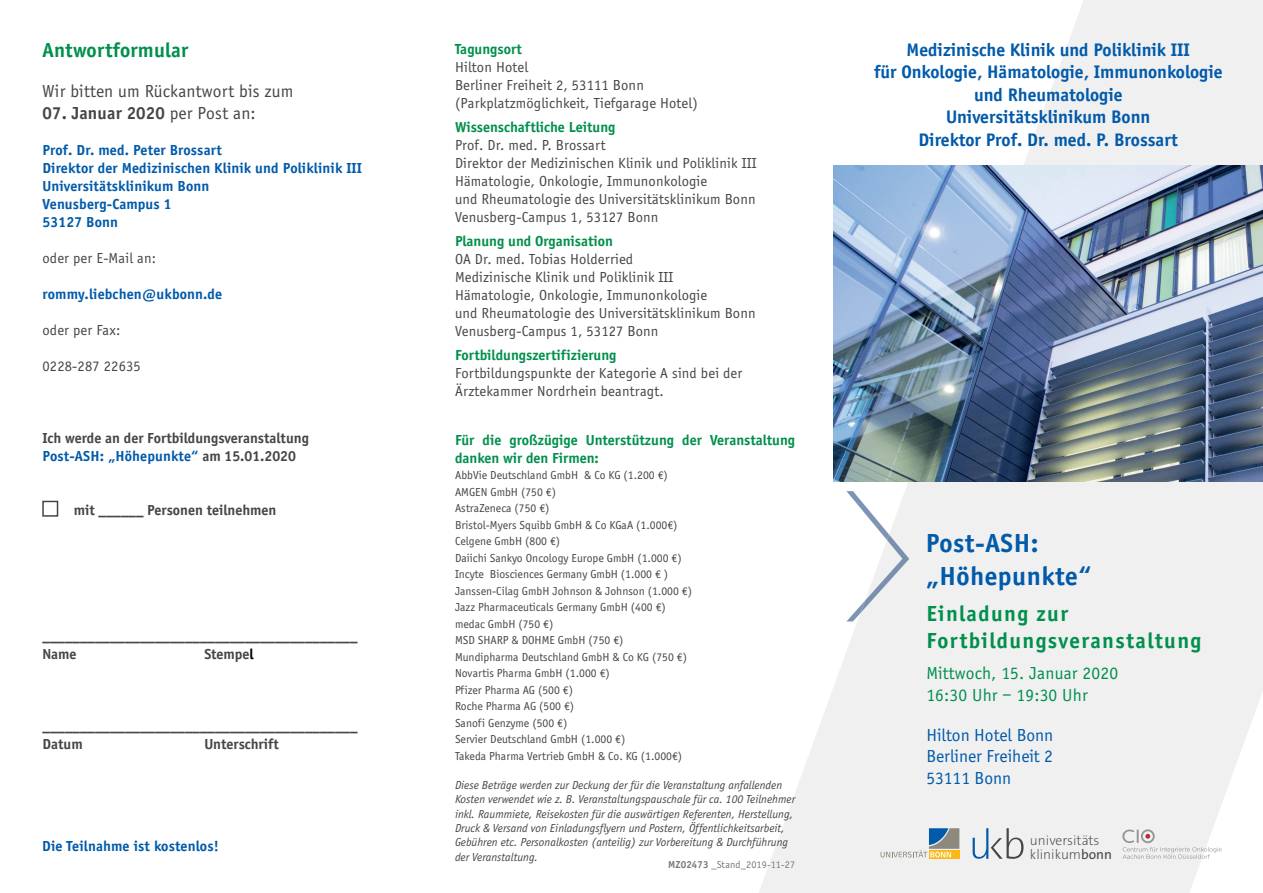
<style>
.page{position:relative;width:1263px;height:893px;background:#fff}
.page>*{position:absolute;margin:0;border:0;box-sizing:border-box;transform-origin:0 0}
.t1{font:700 27px/32.4px "Officina Sans EF";letter-spacing:.02em;color:#015aaa}
.t2{font:700 22.5px/27px "Officina Sans EF";letter-spacing:.06em;color:#00904c}
.t3{font:700 21px "Officina Sans EF";letter-spacing:.01em;color:#00904c}
.t4{font:700 18.75px/22.5px "Officina Sans EF";color:#015aaa;text-align:center}
.t5{font:18px/21.6px "Officina Sans EF";color:#015aaa;text-align:justify}
.t6{font:18px/21.6px "Officina Sans EF";letter-spacing:.01em;color:#00904c}
.t7{font:18px "Officina Sans EF";letter-spacing:.01em;color:#454647}
.t8{font:700 18px "Officina Sans EF";letter-spacing:.01em;color:#454647}
.t9{font:15px/18px "Officina Sans EF";letter-spacing:.01em;color:#454647}
.t10{font:700 15px/18px "Officina Sans EF";color:#454647}
.t11{font:700 15px/18px "Officina Sans EF";letter-spacing:.01em;color:#015aaa}
.t12{font:700 15px/18px "Officina Sans EF";color:#00904c}
.t13{font:200 13.65px "The Sans Os F";color:#454647}
.t14{font:12px/16.5px "Officina Sans EF";color:#454647}
.t15{font:italic 12px/14.4px "Officina Sans EF";color:#454647}
.t16{font:10.5px "Officina Sans EF";letter-spacing:.01em;color:#747c75}
.s1{font-weight:400}
.s2{color:#015aaa}
.s3{color:#000103}
.s4{font-weight:700}
</style>
<div class="page">
<svg style="left:759px;top:0;width:504px;height:893px;fill:#f0f0f1"></svg>
<svg style="left:973px;top:828px;width:50px;height:31px"></svg>
<svg style="left:929px;top:857px;width:30px;height:2px"></svg>
<svg style="left:880px;top:828px;width:79px;height:29px"></svg>
<div style="left:42px;top:501px;width:16px;height:16px;border:2px solid #454647"></div>
<svg style="left:1122px;top:829px;width:99px;height:30px"></svg>
<svg style="left:846px;top:491px;width:63px;height:130px"></svg>
<img style="left:833px;top:166px;width:430px;height:315px">
<h3 class="t3" style="left:43px;top:38px;width:147px">Antwortformular</h3>
<p class="t7" style="left:43px;top:81px;width:252px">Wir bitten um Rückantwort bis zum</p>
<p class="t8" style="left:43px;top:102px;width:215px">07. Januar 2020 <span class="s1">per Post an:</span></p>
<p class="t11" style="left:43px;top:140px;width:321px">Prof. Dr. med. Peter Brossart<br>Direktor der Medizinischen Klinik und Poliklinik III<br>Universitätsklinikum Bonn<br>Venusberg-Campus 1<br>53127 Bonn</p>
<p class="t9" style="left:43px;top:249px;width:115px">oder per E-Mail an:</p>
<p class="t11" style="left:43px;top:284px;width:181px">rommy.liebchen@ukbonn.de</p>
<p class="t9" style="left:43px;top:321px;width:79px">oder per Fax:</p>
<p class="t9" style="left:43px;top:357px;width:100px">0228-287 22635</p>
<p class="t10" style="left:43px;top:428px;width:268px">Ich werde an der Fortbildungsveranstaltung<br><span class="s2">Post-ASH: „Höhepunkte“</span> am 15.01.2020</p>
<p class="t10" style="left:74px;top:500px;width:204px">mit ______ Personen teilnehmen</p>
<p class="t10" style="left:43px;top:626px;width:316px">__________________________________________<br>Name</p>
<p class="t10" style="left:205px;top:644px;width:50px">Stempe<span class="s3">l</span></p>
<p class="t10" style="left:43px;top:716px;width:316px">__________________________________________<br>Datum</p>
<p class="t10" style="left:205px;top:734px;width:76px">Unterschrift</p>
<p class="t11" style="left:42px;top:836px;width:178px">Die Teilnahme ist kostenlos!</p>
<p class="t12" style="left:455px;top:40px;width:69px">Tagungsort</p>
<p class="t9" style="left:455px;top:58px;width:244px">Hilton Hotel<br>Berliner Freiheit 2, 53111 Bonn (Parkplatzmöglichkeit, Tiefgarage Hotel)</p>
<p class="t12" style="left:455px;top:118px;width:162px">Wissenschaftliche Leitung</p>
<p class="t9" style="left:455px;top:136px;width:303px">Prof. Dr. med. P. Brossart<br>Direktor der Medizinischen Klinik und Poliklinik III Hämatologie, Onkologie, Immunonkologie<br>und Rheumatologie des Universitätsklinikum Bonn Venusberg-Campus 1, 53127 Bonn</p>
<p class="t12" style="left:455px;top:232px;width:159px">Planung und Organisation</p>
<p class="t9" style="left:455px;top:250px;width:302px">OA Dr. med. Tobias Holderried<br>Medizinische Klinik und Poliklinik III Hämatologie, Onkologie, Immunonkologie<br>und Rheumatologie des Universitätsklinikum Bonn Venusberg-Campus 1, 53127 Bonn</p>
<p class="t12" style="left:455px;top:346px;width:163px">Fortbildungszertifizierung</p>
<p class="t9" style="left:455px;top:364px;width:289px">Fortbildungspunkte der Kategorie A sind bei der<br>Ärztekammer Nordrhein beantragt.</p>
<p class="t12" style="left:455px;top:431px;width:342px">Für die großzügige Unterstützung der Veranstaltung danken wir den Firmen:</p>
<p class="t14" style="left:455px;top:467px;width:239px">AbbVie Deutschland GmbH &amp; Co KG (1.200 €)<br>AMGEN GmbH (750 €)<br>AstraZeneca (750 €)<br>Bristol-Myers Squibb GmbH &amp; Co KGaA (1.000€)<br>Celgene GmbH (800 €)<br>Daiichi Sankyo Oncology Europe GmbH (1.000 €)<br>Incyte Biosciences Germany GmbH (1.000 € )<br>Janssen-Cilag GmbH Johnson &amp; Johnson (1.000 €)<br>Jazz Pharmaceuticals Germany GmbH (400 €) medac GmbH (750 €)<br>MSD SHARP &amp; DOHME GmbH (750 €)<br>Mundipharma Deutschland GmbH &amp; Co KG (750 €)<br>Novartis Pharma GmbH (1.000 €)<br>Pfizer Pharma AG (500 €)<br>Roche Pharma AG (500 €)<br>Sanofi Genzyme (500 €)<br>Servier Deutschland GmbH (1.000 €)<br>Takeda Pharma Vertrieb GmbH &amp; Co. KG (1.000€)</p>
<p class="t15" style="left:455px;top:778px;width:342px">Diese Beträge werden zur Deckung der für die Veranstaltung anfallenden Kosten verwendet wie z. B. Veranstaltungspauschale für ca. 100 Teilnehmer inkl. Raummiete, Reisekosten für die auswärtigen Referenten, Herstellung, Druck &amp; Versand von Einladungsflyern und Postern, Öffentlichkeitsarbeit, Gebühren etc. Personalkosten (anteilig) zur Vorbereitung &amp; Durchführung der Veranstaltung.</p>
<p class="t16" style="left:668px;top:859px;width:128px"><span class="s4">MZ02473</span> _Stand_2019-11-27</p>
<p class="t4" style="left:874px;top:38px;width:350px">Medizinische Klinik und Poliklinik III<br>für Onkologie, Hämatologie, Immunonkologie und Rheumatologie<br>Universitätsklinikum Bonn<br>Direktor Prof. Dr. med. P. Brossart</p>
<h1 class="t1" style="left:926px;top:527px;width:167px">Post-ASH: „Höhepunkte“</h1>
<h2 class="t2" style="left:926px;top:600px;width:276px">Einladung zur<br>Fortbildungsveranstaltung</h2>
<p class="t6" style="left:926px;top:663px;width:193px">Mittwoch, 15. Januar 2020<br>16:30 Uhr – 19:30 Uhr</p>
<p class="t5" style="left:926px;top:724px;width:128px">Hilton Hotel Bonn Berliner Freiheit 2<br>53111 Bonn</p>
<p class="t13" style="left:1030px;top:831px;width:71px">universitäts</p>
<p class="t13" style="left:1030px;top:845px;width:84px">klinikum<span class="s1">bonn</span></p>
</div>
